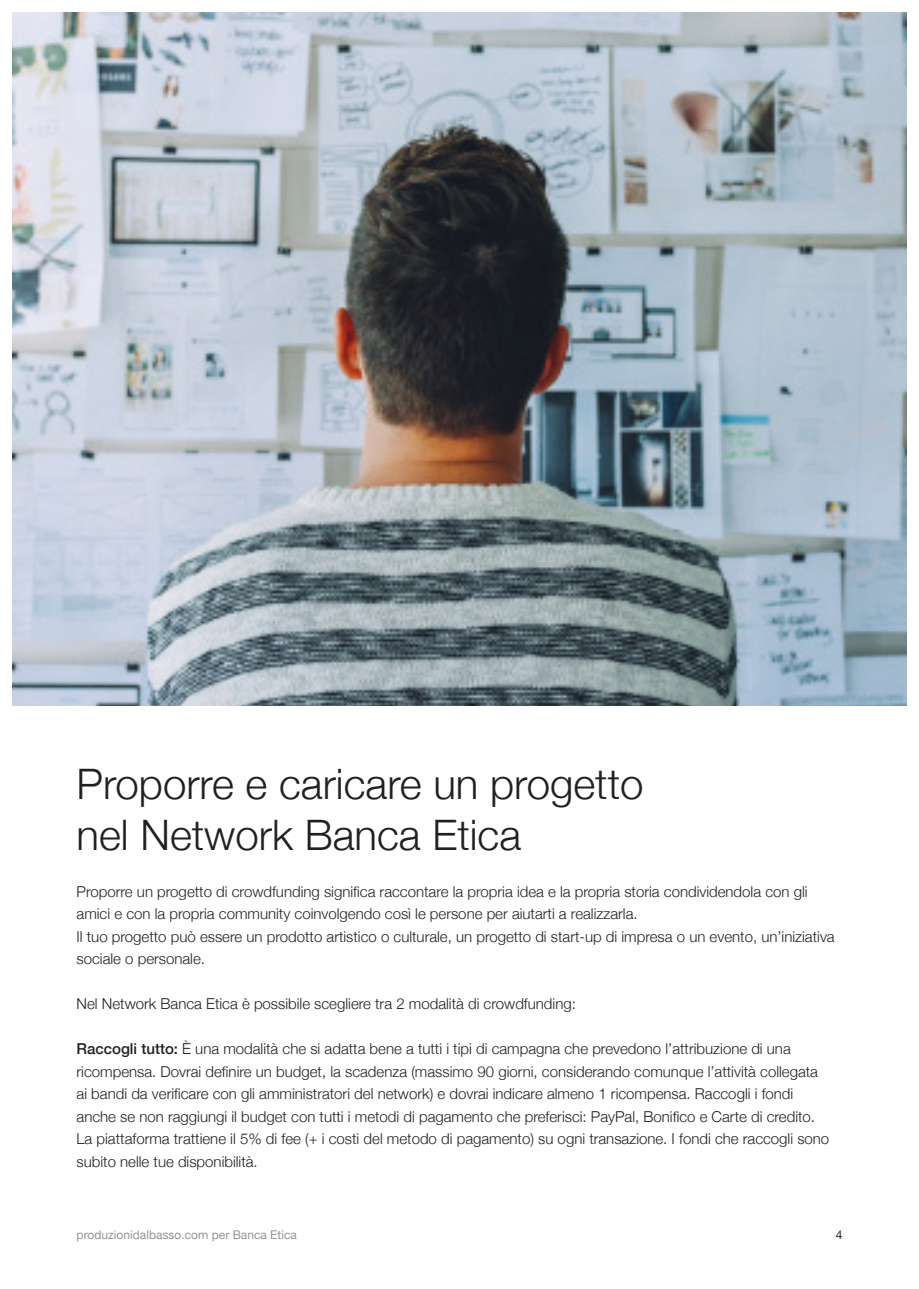
<style>
.page{position:relative;width:919px;height:1289px;background:#fff}
.page>*{position:absolute;margin:0;border:0;box-sizing:border-box;transform-origin:0 0}
.t1{font:300 42px "Helvetica Neue";color:#231f20}
.t2{font:300 15px/22.5px "Helvetica Neue";color:#231f20}
.t3{font:12px "Helvetica Neue";color:#939598}
.t4{font:12px "Helvetica Neue";color:#231f20}
.s1{font-weight:500}
</style>
<div class="page">
<img style="left:13px;top:13px;width:893px;height:692px">
<p class="t1" style="left:77px;top:750px;width:568px">Proporre e caricare un progetto</p>
<p class="t1" style="left:77px;top:801px;width:446px">nel Network Banca Etica</p>
<p class="t2" style="left:77px;top:879px;width:732px">Proporre un progetto di crowdfunding significa raccontare la propria idea e la propria storia condividendola con gli amici e con la propria community coinvolgendo così le persone per aiutarti a realizzarla.</p>
<p class="t2" style="left:77px;top:924px;width:759px">Il tuo progetto può essere un prodotto artistico o culturale, un progetto di start-up di impresa o un evento, un’iniziativa sociale o personale.</p>
<p class="t2" style="left:77px;top:991px;width:501px">Nel Network Banca Etica è possibile scegliere tra 2 modalità di crowdfunding:</p>
<p class="t2" style="left:77px;top:1036px;width:754px"><span class="s1">Raccogli tutto:</span> È una modalità che si adatta bene a tutti i tipi di campagna che prevedono l’attribuzione di una ricompensa. Dovrai definire un budget, la scadenza (massimo 90 giorni, considerando comunque l’attività collegata ai bandi da verificare con gli amministratori del network) e dovrai indicare almeno 1 ricompensa. Raccogli i fondi anche se non raggiungi il budget con tutti i metodi di pagamento che preferisci: PayPal, Bonifico e Carte di credito.<br>La piattaforma trattiene il 5% di fee (+ i costi del metodo di pagamento) su ogni transazione. I fondi che raccogli sono subito nelle tue disponibilità.</p>
<p class="t3" style="left:77px;top:1225px;width:222px">produzionidalbasso.com per Banca Etica</p>
<p class="t4" style="left:835px;top:1225px;width:8px">4</p>
</div>
